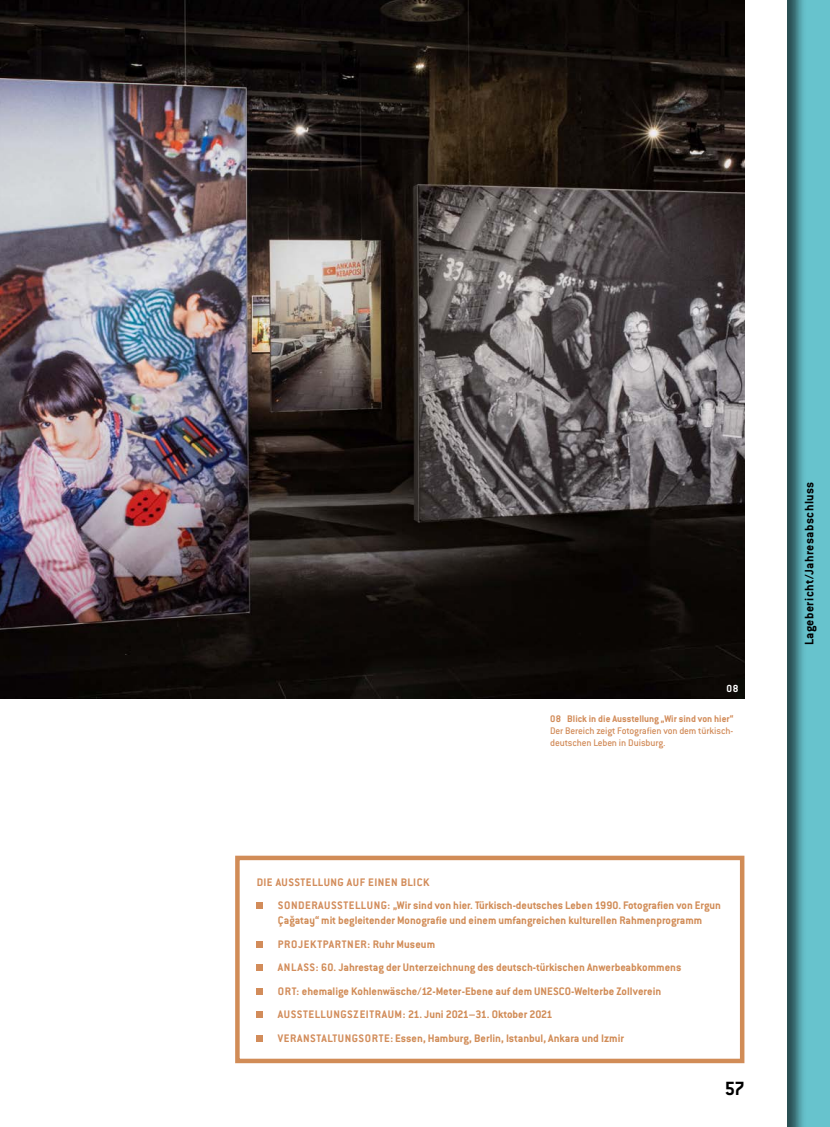
<style>
.page{position:relative;width:830px;height:1127px;background:#fff}
.page>*{position:absolute;margin:0;border:0;box-sizing:border-box;transform-origin:0 0}
.t1{font:700 21px "Conduit ITC Pro";color:#000}
.t2{font:700 13.5px "Conduit ITC Pro";letter-spacing:.035em;color:#000}
.t3{font:700 12px/23.5px "Conduit ITC Pro";color:#d18c57}
.t4{font:700 11.25px "Conduit ITC Pro";color:#fff}
.t5{font:500 10.5px/12px "Conduit ITC Pro";letter-spacing:-.015em;color:#d28c5a}
.t6{font:700 10.5px "Conduit ITC Pro";color:#d28c5a}
.s1{color:#d28c5a}
</style>
<div class="page">
<img style="left:0;top:0;width:744px;height:698px">
<div style="left:256px;top:903px;width:7px;height:6px;background:#d28c5a"></div>
<div style="left:256px;top:941px;width:7px;height:6px;background:#d28c5a"></div>
<div style="left:256px;top:965px;width:7px;height:6px;background:#d28c5a"></div>
<div style="left:256px;top:988px;width:7px;height:6px;background:#d28c5a"></div>
<div style="left:256px;top:1012px;width:7px;height:6px;background:#d28c5a"></div>
<div style="left:256px;top:1035px;width:7px;height:6px;background:#d28c5a"></div>
<div style="left:235px;top:856px;width:509px;height:207px;border:4px solid #d18c57"></div>
<div style="left:768px;top:0;width:61px;height:1127px;background:#000;opacity:.6"></div>
<p class="t4" style="left:726px;top:681px;width:13px">08</p>
<p class="t6" style="left:550px;top:712px;width:184px">08 Blick in die Ausstellung „Wir sind von hier“</p>
<p class="t5" style="left:550px;top:724px;width:183px">Der Bereich zeigt Fotografien von dem türkisch&shy;deutschen Leben in Duisburg.</p>
<p class="t3" style="left:278px;top:870px;width:444px;text-indent:-21px"><span class="s1">DIE AUSSTELLUNG AUF EINEN BLICK<br>SONDERAUSSTELLUNG:</span> „Wir sind von hier. Türkisch-deutsches Leben 1990. Fotografien von Ergun</p>
<p class="t3" style="left:278px;top:908px;width:425px">Çağatay“ mit begleitender Monografie und einem umfangreichen kulturellen Rahmenprogramm <span class="s1">PROJEKTPARTNER:</span> Ruhr Museum<br><span class="s1">ANLASS:</span> 60. Jahrestag der Unterzeichnung des deutsch-türkischen Anwerbeabkommens <span class="s1">ORT:</span> ehemalige Kohlenwäsche/12-Meter-Ebene auf dem UNESCO-Welterbe Zollverein <span class="s1">AUSSTELLUNGSZEITRAUM:</span> 21. Juni 2021–31. Oktober 2021<br><span class="s1">VERANSTALTUNGSORTE</span>: Essen, Hamburg, Berlin, Istanbul, Ankara und Izmir</p>
<h1 class="t1" style="left:724px;top:1076px;width:22px">57</h1>
<p class="t2" style="left:801px;top:645px;width:165px;rotate:-90deg">Lagebericht/Jahresabschluss</p>
</div>
